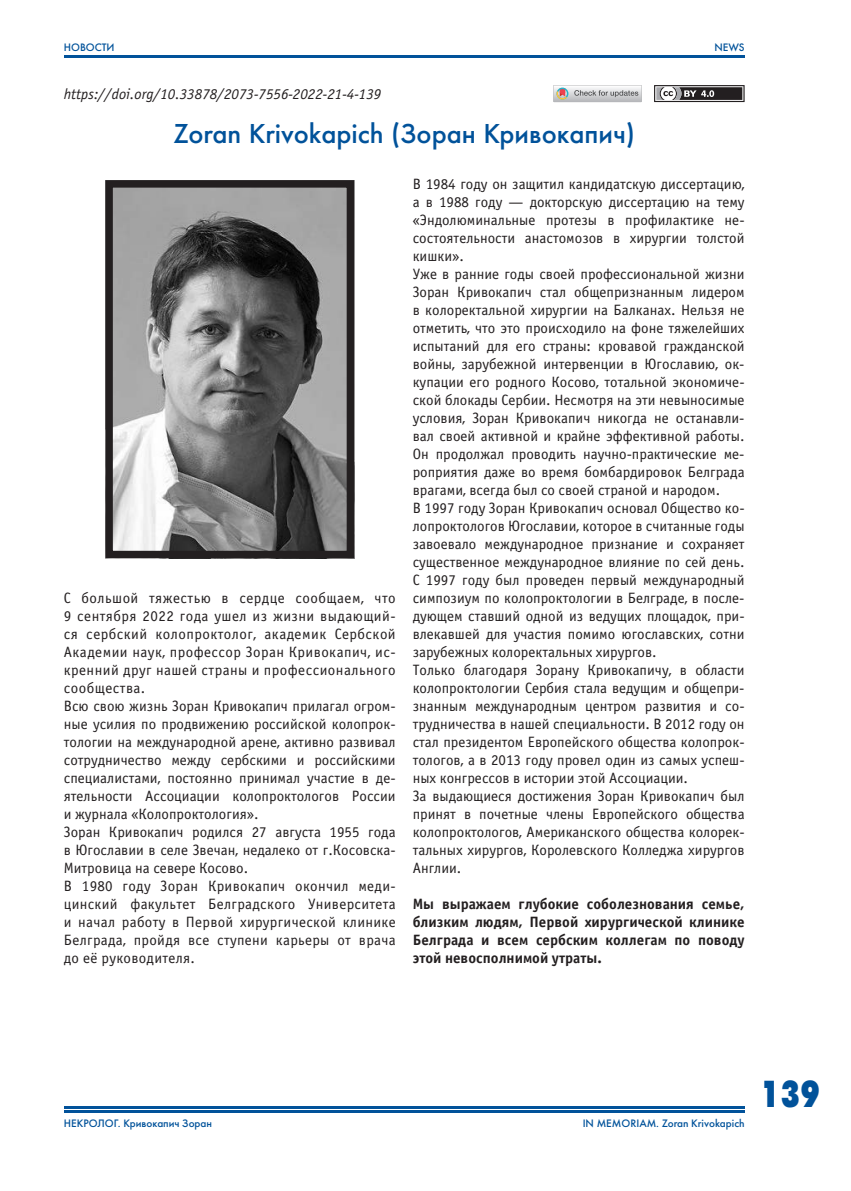
<style>
.page{position:relative;width:851px;height:1191px;background:#fff}
.page>*{position:absolute;margin:0;border:0;box-sizing:border-box;transform-origin:0 0}
.t1{font:700 condensed 37.5px "Coloproctology";color:#01529a}
.t2{font:500 28.5px "Coloproctology";color:#01529a}
.t3{font:15px/18px "Coloproctology";color:#231f20}
.t4{font:700 15px/18px "Coloproctology";color:#231f20;text-align:justify}
.t5{font:italic 15px "Coloproctology";color:#231f20}
.t6{font:500 11.25px "Coloproctology";color:#01529a}
</style>
<div class="page">
<hr style="left:64px;top:1107px;width:680px;height:2px;background:#01529a">
<hr style="left:64px;top:1110px;width:680px;height:2px;background:#01529a">
<hr style="left:64px;top:55px;width:680px;height:2px;background:#01529a">
<img style="left:113px;top:188px;width:233px;height:362px">
<div style="left:105px;top:180px;width:249px;height:378px;border:7px solid #231f20"></div>
<svg style="left:654px;top:85px;width:90px;height:17px;background:#6b6869"></svg>
<svg style="left:553px;top:85px;width:88px;height:17px"></svg>
<p class="t6" style="left:64px;top:40px;width:52px">НОВОСТИ</p>
<p class="t6" style="left:714px;top:40px;width:32px">NEWS</p>
<p class="t5" style="left:64px;top:86px;width:319px">https://doi.org/10.33878/2073-7556-2022-21-4-139</p>
<h2 class="t2" style="left:173px;top:117px;width:463px">Zoran Krivokapich (Зоран Кривокапич)</h2>
<p class="t3" style="left:64px;top:589px;width:333px">С большой тяжестью в сердце сообщаем, что 9 сентября 2022 года ушел из жизни выдающий&shy;ся сербский колопроктолог, академик Сербской Академии наук, профессор Зоран Кривокапич, ис&shy;кренний друг нашей страны и профессионального сообщества.<br>Всю свою жизнь Зоран Кривокапич прилагал огром&shy;ные усилия по продвижению российской колопрок&shy;тологии на международной арене, активно развивал сотрудничество между сербскими и российскими специалистами, постоянно принимал участие в де&shy;ятельности Ассоциации колопроктологов России и журнала «Колопроктология».<br>Зоран Кривокапич родился 27 августа 1955 года в Югославии в селе Звечан, недалеко от г.Косовска-Митровица на севере Косово.<br>В 1980 году Зоран Кривокапич окончил меди&shy;цинский факультет Белградского Университета и начал работу в Первой хирургической клинике Белграда, пройдя все ступени карьеры от врача до её руководителя.</p>
<p class="t3" style="left:412px;top:175px;width:333px">В 1984 году он защитил кандидатскую диссертацию, а в 1988 году — докторскую диссертацию на тему «Эндолюминальные протезы в профилактике не&shy;состоятельности анастомозов в хирургии толстой кишки».<br>Уже в ранние годы своей профессиональной жизни Зоран Кривокапич стал общепризнанным лидером в колоректальной хирургии на Балканах. Нельзя не отметить, что это происходило на фоне тяжелейших испытаний для его страны: кровавой гражданской войны, зарубежной интервенции в Югославию, ок&shy;купации его родного Косово, тотальной экономиче&shy;ской блокады Сербии. Несмотря на эти невыносимые условия, Зоран Кривокапич никогда не останавли&shy;вал своей активной и крайне эффективной работы.<br>Он продолжал проводить научно-практические ме&shy;роприятия даже во время бомбардировок Белграда врагами, всегда был со своей страной и народом.<br>В 1997 году Зоран Кривокапич основал Общество ко&shy;лопроктологов Югославии, которое в считанные годы завоевало международное признание и сохраняет существенное международное влияние по сей день.<br>С 1997 году был проведен первый международный симпозиум по колопроктологии в Белграде, в после&shy;дующем ставший одной из ведущих площадок, при&shy;влекавшей для участия помимо югославских, сотни зарубежных колоректальных хирургов.<br>Только благодаря Зорану Кривокапичу, в области колопроктологии Сербия стала ведущим и общепри&shy;знанным международным центром развития и со&shy;трудничества в нашей специальности. В 2012 году он стал президентом Европейского общества колопрок&shy;тологов, а в 2013 году провел один из самых успеш&shy;ных конгрессов в истории этой Ассоциации.<br>За выдающиеся достижения Зоран Кривокапич был принят в почетные члены Европейского общества колопроктологов, Американского общества колорек&shy;тальных хирургов, Королевского Колледжа хирургов Англии.</p>
<p class="t4" style="left:412px;top:895px;width:333px">Мы выражаем глубокие соболезнования семье, близким людям, Первой хирургической клинике Белграда и всем сербским коллегам по поводу этой невосполнимой утраты.</p>
<p class="t6" style="left:64px;top:1116px;width:150px">НЕКРОЛОГ. Кривокапич Зоран</p>
<p class="t6" style="left:582px;top:1116px;width:163px">IN MEMORIAM. Zoran Krivokapich</p>
<h1 class="t1" style="left:758px;top:1072px;width:63px">139</h1>
</div>
